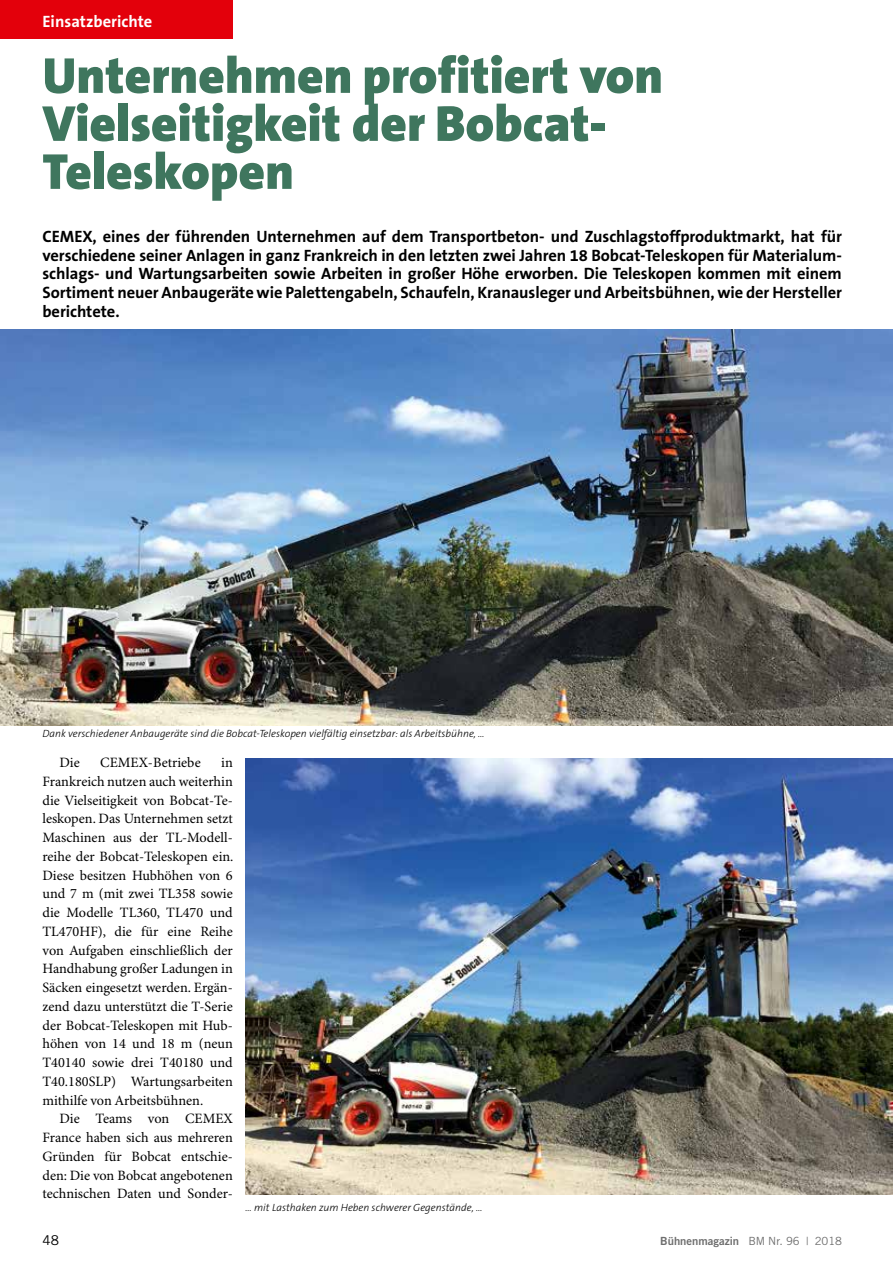
<style>
.page{position:relative;width:893px;height:1263px;background:#fff}
.page>*{position:absolute;margin:0;border:0;box-sizing:border-box;transform-origin:0 0}
.t1{font:900 51px/48px "The Sans B9";color:#3f765e}
.t2{font:700 16.5px/18.8px "The Sans B7";letter-spacing:-.005em;color:#000;text-align:justify}
.t3{font:700 16.5px "The Sans B7";color:#fff}
.t4{font:14.25px/18.8px "Minion Pro";color:#000;text-align:justify}
.t5{font:13.5px "Trade Gothic";color:#000}
.t6{font:11.25px "Trade Gothic Bold Two";color:#6e6e6e}
.t7{font:italic 300 10.5px "The Sans B3";color:#000}
.s1{font-family:"Trade Gothic"}
</style>
<div class="page">
<div style="left:0;top:0;width:233px;height:39px;background:#e3000b"></div>
<img style="left:0;top:329px;width:892px;height:396px">
<img style="left:246px;top:758px;width:647px;height:437px">
<p class="t3" style="left:43px;top:13px;width:111px">Einsatzberichte</p>
<h1 class="t1" style="left:43px;top:53px;width:622px">Unternehmen profitiert von<br>Vielseitigkeit der Bobcat-<br>Teleskopen</h1>
<p class="t2" style="left:43px;top:227px;width:801px">CEMEX, eines der führenden Unternehmen auf dem Transportbeton- und Zuschlagstoffproduktmarkt, hat für verschiedene seiner Anlagen in ganz Frankreich in den letzten zwei Jahren 18 Bobcat-Teleskopen für Materialum&shy;schlags- und Wartungsarbeiten sowie Arbeiten in großer Höhe erworben. Die Teleskopen kommen mit einem Sortiment neuer Anbaugeräte wie Palettengabeln, Schaufeln, Kranausleger und Arbeitsbühnen, wie der Hersteller berichtete.</p>
<p class="t7" style="left:43px;top:728px;width:444px">Dank verschiedener Anbaugeräte sind die Bobcat-Teleskopen vielfältig einsetzbar: als Arbeitsbühne, …</p>
<p class="t4" style="left:60px;top:754px;width:22px">Die</p>
<p class="t4" style="left:100px;top:754px;width:102px">CEMEX-Betriebe</p>
<p class="t4" style="left:43px;top:754px;width:193px;text-indent:179px">in Frankreich nutzen auch weiterhin die Vielseitigkeit von Bobcat-Te&shy;leskopen. Das Unternehmen setzt Maschinen aus der TL-Modell&shy;reihe der Bobcat-Teleskopen ein.<br>Diese besitzen Hubhöhen von 6 und 7 m (mit zwei TL358 sowie die Modelle TL360, TL470 und TL470HF), die für eine Reihe von Aufgaben einschließlich der Handhabung großer Ladungen in Säcken eingesetzt werden. Ergän&shy;zend dazu unterstützt die T-Serie der Bobcat-Teleskopen mit Hub&shy;höhen von 14 und 18 m (neun T40140 sowie drei T40180 und T40.180SLP) Wartungsarbeiten mithilfe von Arbeitsbühnen.</p>
<p class="t4" style="left:43px;top:1110px;width:192px;text-indent:17px">Die Teams von CEMEX France haben sich aus mehreren Gründen für Bobcat entschie&shy;den: Die von Bobcat angebotenen technischen Daten und Sonder-</p>
<p class="t7" style="left:246px;top:1202px;width:238px">… mit Lasthaken zum Heben schwerer Gegenstände, …</p>
<p class="t5" style="left:43px;top:1232px;width:18px">48</p>
<p class="t6" style="left:660px;top:1234px;width:183px">Bühnenmagazin <span class="s1">BM Nr. 96 | 2018</span></p>
</div>
